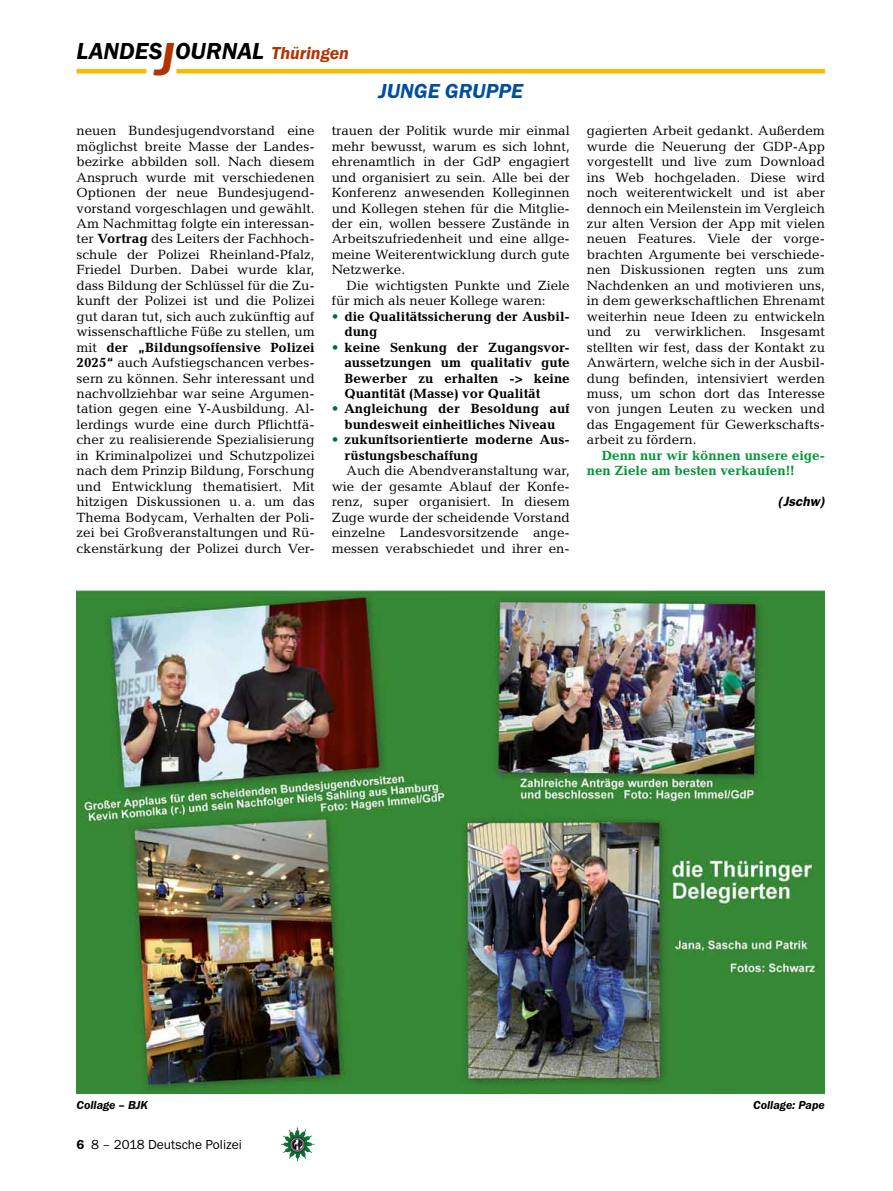
<style>
.page{position:relative;width:893px;height:1191px;background:#fff}
.page>*{position:absolute;margin:0;border:0;box-sizing:border-box;transform-origin:0 0}
.t1{font:italic 600 24px "Franklin Gothic Itc T";color:#000}
._01__RUBRIKENZEILE_o{font:italic 600 21px "Franklin Gothic Itc T";color:#004e9e}
._09__GRUNDTEXT___Blo{font:13.5px/15.5px "Candida";color:#000;text-align:justify}
.t2{font:700 13.5px/15.5px "Candida";color:#000}
._09__GRUNDTEXT___Blo-2{font:700 13.5px/15.5px "Candida";color:#009635}
.t3{font:13.5px "Franklin Gothic Itc T";color:#000}
._13__UNTERSCHRIFT_Ar{font:italic 600 13.5px "Franklin Gothic";color:#000}
._12__BILDUNTERSCHRIF{font:italic 600 12px "Franklin Gothic Itc T";color:#000}
.s1{font-size:48px;color:#b13403}
.s2{font-size:18px;color:#b13403}
.s3{font-weight:700}
.s4{font-weight:400;color:#00684d}
.s5{font-weight:600}
</style>
<div class="page">
<hr style="left:77px;top:69px;width:69px;height:4px;background:#fbba00">
<hr style="left:176px;top:69px;width:649px;height:4px;background:#fbba00">
<img style="left:281px;top:1128px;width:16px;height:24px">
<img style="left:77px;top:589px;width:748px;height:504px">
<h1 class="t1" style="left:77px;top:37px;width:274px">LANDES<span class="s1">J</span>OURNAL <span class="s2">Thüringen</span></h1>
<p class="_01__RUBRIKENZEILE_o" style="left:378px;top:79px;width:146px">JUNGE GRUPPE</p>
<p class="_09__GRUNDTEXT___Blo" style="left:77px;top:123px;width:240px">neuen Bundesjugendvorstand eine möglichst breite Masse der Landes&shy;bezirke abbilden soll. Nach diesem Anspruch wurde mit verschiedenen Optionen der neue Bundesjugend&shy;vorstand vorgeschlagen und gewählt.<br>Am Nachmittag folgte ein interessan&shy;ter <span class="s3">Vortrag</span> des Leiters der Fachhoch&shy;schule der Polizei Rheinland-Pfalz, Friedel Durben. Dabei wurde klar, dass Bildung der Schlüssel für die Zu&shy;kunft der Polizei ist und die Polizei gut daran tut, sich auch zukünftig auf wissenschaftliche Füße zu stellen, um mit <span class="s3">der „Bildungsoffensive Polizei 2025“</span> auch Aufstiegschancen verbes&shy;sern zu können. Sehr interessant und nachvollziehbar war seine Argumen&shy;tation gegen eine Y-Ausbildung. Al&shy;lerdings wurde eine durch Pflichtfä&shy;cher zu realisierende Spezialisierung in Kriminalpolizei und Schutzpolizei nach dem Prinzip Bildung, Forschung und Entwicklung thematisiert. Mit hitzigen Diskussionen u. a. um das Thema Bodycam, Verhalten der Poli&shy;zei bei Großveranstaltungen und Rü&shy;ckenstärkung der Polizei durch Ver-</p>
<p class="_09__GRUNDTEXT___Blo" style="left:332px;top:123px;width:240px">trauen der Politik wurde mir einmal mehr bewusst, warum es sich lohnt, ehrenamtlich in der GdP engagiert und organisiert zu sein. Alle bei der Konferenz anwesenden Kolleginnen und Kollegen stehen für die Mitglie&shy;der ein, wollen bessere Zustände in Arbeitszufriedenheit und eine allge&shy;meine Weiterentwicklung durch gute Netzwerke.</p>
<p class="_09__GRUNDTEXT___Blo" style="left:332px;top:277px;width:240px;text-indent:15px">Die wichtigsten Punkte und Ziele für mich als neuer Kollege waren:</p>
<p class="t2" style="left:344px;top:308px;width:227px;text-indent:-13px"><span class="s4">•</span> die Qualitätssicherung der Ausbil&shy;dung</p>
<p class="t2" style="left:344px;top:339px;width:227px;text-align:justify;text-indent:-13px"><span class="s4">•</span> keine Senkung der Zugangsvor&shy;aussetzungen um qualitativ gute Bewerber zu erhalten -&gt; keine Quantität (Masse) vor Qualität</p>
<p class="t2" style="left:332px;top:401px;width:240px;text-align:center"><span class="s4">•</span> Angleichung der Besoldung auf bundesweit einheitliches Niveau</p>
<p class="t2" style="left:344px;top:432px;width:227px;text-indent:-13px"><span class="s4">•</span> zukunftsorientierte moderne Aus&shy;rüstungsbeschaffung</p>
<p class="_09__GRUNDTEXT___Blo" style="left:332px;top:463px;width:240px;text-indent:15px">Auch die Abendveranstaltung war, wie der gesamte Ablauf der Konfe&shy;renz, super organisiert. In diesem Zuge wurde der scheidende Vorstand einzelne Landesvorsitzende ange&shy;messen verabschiedet und ihrer en-</p>
<p class="_09__GRUNDTEXT___Blo" style="left:587px;top:123px;width:240px">gagierten Arbeit gedankt. Außerdem wurde die Neuerung der GDP-App vorgestellt und live zum Download ins Web hochgeladen. Diese wird noch weiterentwickelt und ist aber dennoch ein Meilenstein im Vergleich zur alten Version der App mit vielen neuen Features. Viele der vorge&shy;brachten Argumente bei verschiede&shy;nen Diskussionen regten uns zum Nachdenken an und motivieren uns, in dem gewerkschaftlichen Ehrenamt weiterhin neue Ideen zu entwickeln und zu verwirklichen. Insgesamt stellten wir fest, dass der Kontakt zu Anwärtern, welche sich in der Ausbil&shy;dung befinden, intensiviert werden muss, um schon dort das Interesse von jungen Leuten zu wecken und das Engagement für Gewerkschafts&shy;arbeit zu fördern.</p>
<p class="_09__GRUNDTEXT___Blo-2" style="left:587px;top:447px;width:240px;text-indent:15px">Denn nur wir können unsere eige&shy;nen Ziele am besten verkaufen!!</p>
<p class="_13__UNTERSCHRIFT_Ar" style="left:778px;top:493px;width:48px">(Jschw)</p>
<p class="_12__BILDUNTERSCHRIF" style="left:77px;top:1098px;width:73px">Collage – BJK</p>
<p class="_12__BILDUNTERSCHRIF" style="left:753px;top:1098px;width:73px">Collage: Pape</p>
<p class="t3" style="left:77px;top:1136px;width:167px"><span class="s5">6</span> 8 – 2018 Deutsche Polizei</p>
</div>
